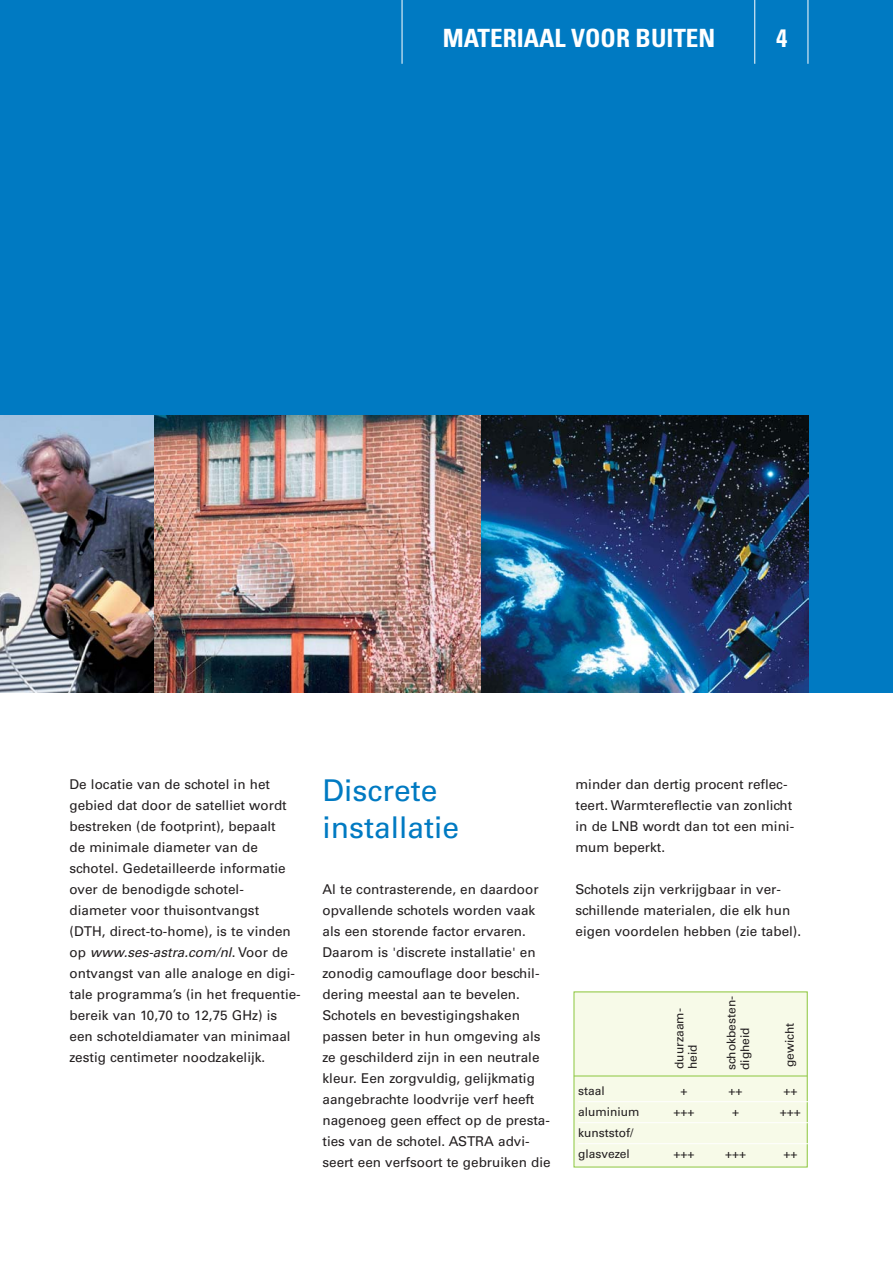
<style>
.page{position:relative;width:893px;height:1263px;background:#fff}
.page>*{position:absolute;margin:0;border:0;box-sizing:border-box;transform-origin:0 0}
.t1{font:30px/37.5px "Univers";color:#007ac2}
.t2{font:700 condensed 25.2px "Univers";color:#fff}
.t3{font:13.5px/21px "Univers";color:#231f20}
.t4{font:12px/13.5px "Univers";color:#231f20}
.s1{font-style:italic}
</style>
<div class="page">
<div style="left:574px;top:992px;width:233px;height:175px;background:#f7fae8"></div>
<div style="left:0;top:0;width:892px;height:692px;background:#007ac2"></div>
<img style="left:0;top:416px;width:481px;height:276px">
<img style="left:481px;top:416px;width:327px;height:276px">
<hr style="left:807px;top:0;width:1px;height:64px;background:#fff">
<hr style="left:754px;top:0;width:1px;height:64px;background:#fff">
<hr style="left:401px;top:0;width:1px;height:64px;background:#fff">
<hr style="left:578px;top:1101px;width:231px;height:1px;background:#fff">
<hr style="left:578px;top:1122px;width:231px;height:1px;background:#fff">
<hr style="left:578px;top:1143px;width:231px;height:1px;background:#fff">
<hr style="left:574px;top:1076px;width:233px;height:1px;background:#8cc63f">
<h2 class="t2" style="left:442px;top:29px;width:274px">MATERIAAL VOOR BUITEN</h2>
<h2 class="t2" style="left:776px;top:29px;width:13px">4</h2>
<p class="t3" style="left:70px;top:775px;width:233px">De locatie van de schotel in het gebied dat door de satelliet wordt bestreken (de footprint), bepaalt<br>de minimale diameter van de schotel. Gedetailleerde informatie over de benodigde schotel&shy;diameter voor thuisontvangst<br>(DTH, direct-to-home), is te vinden o p <span class="s1">www.ses-astra.com/nl</span>. Vo o r d e ontvangst van alle analoge en digi&shy;tale programma’s (in het frequentie&shy;bereik van 10,70 to 12,75 GHz) is een schoteldiamater van minimaal zestig centimeter noodzakelijk.</p>
<h1 class="t1" style="left:322px;top:774px;width:138px">Discrete installatie</h1>
<p class="t3" style="left:322px;top:880px;width:229px">Al te contrasterende, en daardoor opvallende schotels worden vaak als een storende factor ervaren.<br>Daarom is 'discrete installatie' en zonodig camouflage door beschil&shy;dering meestal aan te bevelen.<br>Schotels en bevestigingshaken passen beter in hun omgeving als ze geschilderd zijn in een neutrale kleur. Een zorgvuldig, gelijkmatig aangebrachte loodvrije verf heeft nagenoeg geen effect op de presta&shy;ties van de schotel. ASTRA advi&shy;seert een verfsoort te gebruiken die</p>
<p class="t3" style="left:575px;top:775px;width:220px">minder dan dertig procent reflec&shy;teert. Warmtereflectie van zonlicht in de LNB wordt dan tot een mini&shy;mum beperkt.</p>
<p class="t3" style="left:575px;top:880px;width:227px">Schotels zijn verkrijgbaar in ver&shy;schillende materialen, die elk hun eigen voordelen hebben (zie tabel).</p>
<p class="t4" style="left:673px;top:1069px;width:62px;rotate:-90deg">duurzaam&shy;heid</p>
<p class="t4" style="left:725px;top:1070px;width:76px;rotate:-90deg">schokbesten&shy;digheid</p>
<p class="t4" style="left:783px;top:1067px;width:46px;rotate:-90deg">gewicht</p>
<p class="t4" style="left:578px;top:1085px;width:28px">staal</p>
<p class="t4" style="left:680px;top:1085px;width:9px">+</p>
<p class="t4" style="left:728px;top:1085px;width:16px">++</p>
<p class="t4" style="left:783px;top:1085px;width:16px">++</p>
<p class="t4" style="left:578px;top:1106px;width:63px">aluminium</p>
<p class="t4" style="left:673px;top:1106px;width:23px">+++</p>
<p class="t4" style="left:732px;top:1106px;width:9px">+</p>
<p class="t4" style="left:780px;top:1106px;width:23px">+++</p>
<p class="t4" style="left:578px;top:1124px;width:57px;line-height:21px">kunststof/ glasvezel</p>
<p class="t4" style="left:673px;top:1148px;width:23px">+++</p>
<p class="t4" style="left:725px;top:1148px;width:23px">+++</p>
<p class="t4" style="left:783px;top:1148px;width:16px">++</p>
</div>
